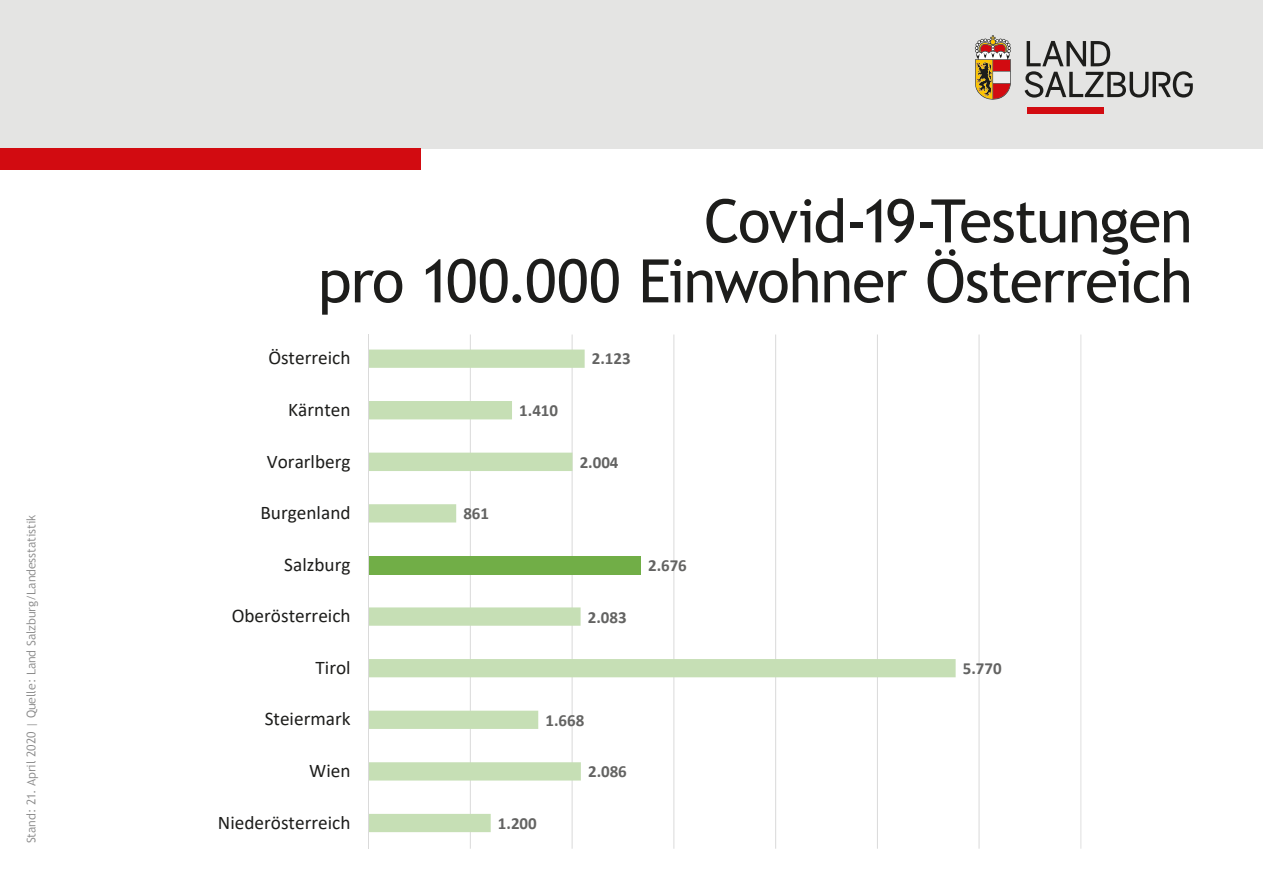
<style>
.page{position:relative;width:1263px;height:893px;background:#fff}
.page>*{position:absolute;margin:0;border:0;box-sizing:border-box;transform-origin:0 0}
.Titel{font:60px/60px "Trebuchet SBG2";letter-spacing:-.025em;color:#1d1d1b;text-align:right}
.t1{font:19.35px "Calibri";color:#1d1d1b}
.t2{font:700 16.95px "Calibri";letter-spacing:-.005em;color:#636362}
.t3{font:300 12px "Trebuchet SBG2";color:#878787}
</style>
<div class="page">
<div style="left:0;top:0;width:1263px;height:149px;background:#e4e4e3"></div>
<hr style="left:1080px;top:334px;width:1px;height:515px;background:#dadada">
<hr style="left:978px;top:334px;width:1px;height:515px;background:#dadada">
<hr style="left:877px;top:334px;width:1px;height:515px;background:#dadada">
<hr style="left:775px;top:334px;width:1px;height:515px;background:#dadada">
<hr style="left:673px;top:334px;width:1px;height:515px;background:#dadada">
<hr style="left:572px;top:334px;width:1px;height:515px;background:#dadada">
<hr style="left:470px;top:334px;width:1px;height:515px;background:#dadada">
<svg style="left:369px;top:350px;width:587px;height:482px"></svg>
<hr style="left:368px;top:334px;width:1px;height:515px;background:#dadada">
<svg style="left:975px;top:35px;width:36px;height:65px"></svg>
<div style="left:1027px;top:107px;width:76px;height:6px;background:#d20b11"></div>
<svg style="left:1024px;top:41px;width:169px;height:57px"></svg>
<div style="left:0;top:149px;width:421px;height:21px;background:#d20b11"></div>
<p class="t3" style="left:24px;top:843px;width:330px;rotate:-90deg">Stand: 21. April 2020 | Quelle: Land Salzburg/Landesstatistik</p>
<p class="Titel" style="left:318px;top:192px;width:876px">Covid-19-Testungen<br>pro 100.000 Einwohner Österreich</p>
<p class="t1" style="left:268px;top:344px;width:84px">Österreich</p>
<p class="t2" style="left:592px;top:347px;width:40px">2.123</p>
<p class="t1" style="left:288px;top:396px;width:64px">Kärnten</p>
<p class="t2" style="left:519px;top:398px;width:40px">1.410</p>
<p class="t1" style="left:267px;top:448px;width:85px">Vorarlberg</p>
<p class="t2" style="left:580px;top:450px;width:40px">2.004</p>
<p class="t1" style="left:260px;top:499px;width:92px">Burgenland</p>
<p class="t2" style="left:463px;top:502px;width:27px">861</p>
<p class="t1" style="left:284px;top:551px;width:68px">Salzburg</p>
<p class="t2" style="left:648px;top:553px;width:40px">2.676</p>
<p class="t1" style="left:232px;top:602px;width:120px">Oberösterreich</p>
<p class="t2" style="left:588px;top:605px;width:40px">2.083</p>
<p class="t1" style="left:315px;top:654px;width:37px">Tirol</p>
<p class="t2" style="left:963px;top:656px;width:40px">5.770</p>
<p class="t1" style="left:265px;top:706px;width:88px">Steiermark</p>
<p class="t2" style="left:545px;top:708px;width:40px">1.668</p>
<p class="t1" style="left:309px;top:757px;width:43px">Wien</p>
<p class="t2" style="left:588px;top:760px;width:40px">2.086</p>
<p class="t1" style="left:218px;top:809px;width:134px">Niederösterreich</p>
<p class="t2" style="left:498px;top:811px;width:40px">1.200</p>
</div>
